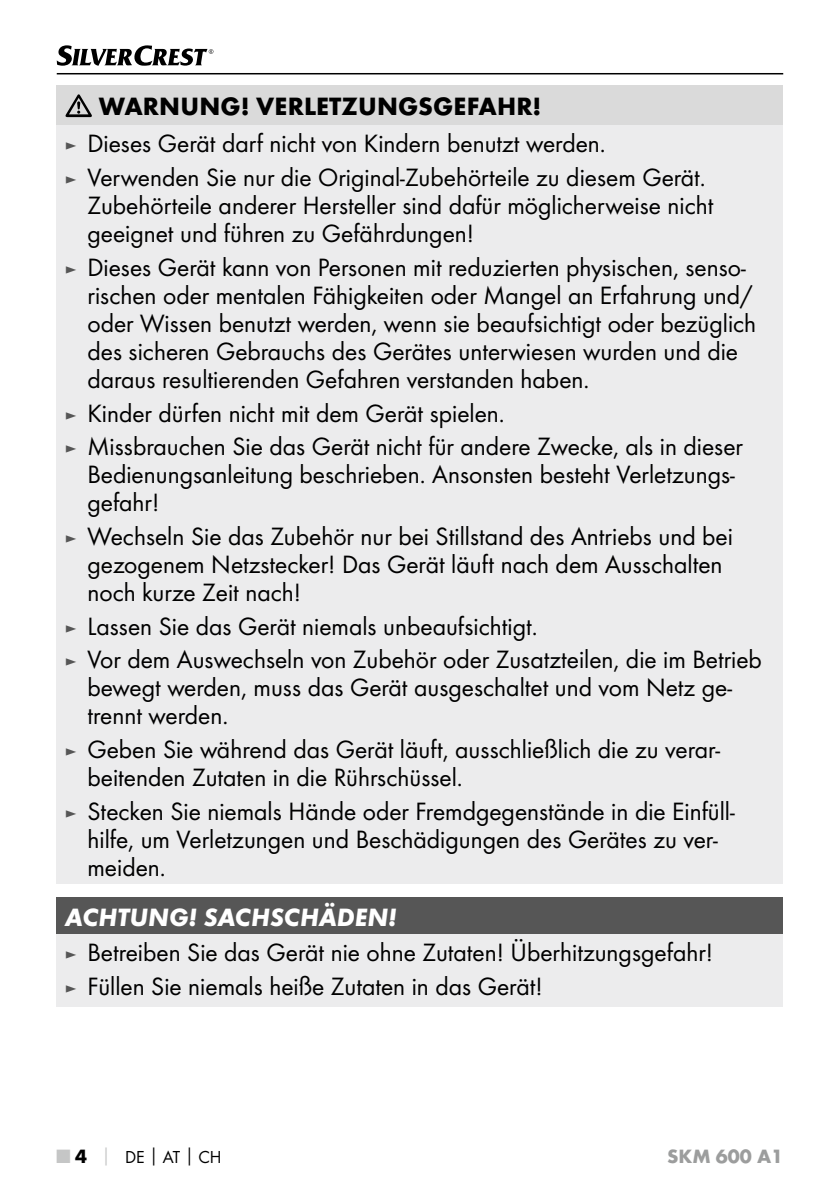
<style>
.page{position:relative;width:840px;height:1191px;background:#fff}
.page>*{position:absolute;margin:0;border:0;box-sizing:border-box;transform-origin:0 0}
.t1{font:26px/28px "Futura Boo";color:#000}
.t2{font:700 26px "Futura";letter-spacing:.005em;color:#000}
.t3{font:italic 700 26px "Futura";color:#fff}
.t4{font:700 20px "Futura";color:#9c9d9d}
.t5{font:18px "Futura Boo";color:#000}
.s1{font-size:18px;color:#565656}
.s2{font-family:"Futura";font-weight:700;font-size:20px;color:#c5c6c6}
.s3{font-family:"Futura";font-weight:700;font-size:20px}
.s4{font-family:"Futura";font-weight:700;color:#c5c6c6}
.s5{font-family:"Futura";font-weight:700}
</style>
<div class="page">
<hr style="left:57px;top:73px;width:725px;height:1px;background:#000">
<svg style="left:57px;top:45px;width:156px;height:21px"></svg>
<div style="left:57px;top:85px;width:725px;height:40px;background:#dadada"></div>
<div style="left:57px;top:125px;width:725px;height:758px;background:#ececed"></div>
<svg style="left:65px;top:94px;width:27px;height:23px"></svg>
<div style="left:57px;top:897px;width:725px;height:37px;background:#565656"></div>
<div style="left:57px;top:934px;width:725px;height:72px;background:#ececed"></div>
<p class="t2" style="left:99px;top:90px;width:444px">WARNUNG! VERLETZUNGSGEFAHR!</p>
<p class="t1" style="left:65px;top:127px;width:639px;line-height:33.6px"><span class="s1">►</span> Dieses Gerät darf nicht von Kindern benutzt werden.<br><span class="s1">►</span> Verwenden Sie nur die Original-Zubehörteile zu diesem Gerät.</p>
<p class="t1" style="left:87px;top:191px;width:627px">Zubehörteile anderer Hersteller sind dafür möglicherweise nicht geeignet und führen zu Gefährdungen!</p>
<p class="t1" style="left:87px;top:253px;width:670px;text-indent:-23px"><span class="s1">►</span> Dieses Gerät kann von Personen mit reduzierten physischen, senso&shy;rischen oder mentalen Fähigkeiten oder Mangel an Erfahrung und/ oder Wissen benutzt werden, wenn sie beaufsichtigt oder bezüglich des sicheren Gebrauchs des Gerätes unterwiesen wurden und die daraus resultierenden Gefahren verstanden haben.</p>
<p class="t1" style="left:65px;top:396px;width:679px;line-height:33.6px"><span class="s1">►</span> Kinder dürfen nicht mit dem Gerät spielen.<br><span class="s1">►</span> Missbrauchen Sie das Gerät nicht für andere Zwecke, als in dieser</p>
<p class="t1" style="left:87px;top:460px;width:648px">Bedienungsanleitung beschrieben. Ansonsten besteht Verletzungs&shy;gefahr!</p>
<p class="t1" style="left:87px;top:522px;width:646px;text-indent:-23px"><span class="s1">►</span> Wechseln Sie das Zubehör nur bei Stillstand des Antriebs und bei gezogenem Netzstecker! Das Gerät läuft nach dem Ausschalten noch kurze Zeit nach!</p>
<p class="t1" style="left:65px;top:609px;width:698px;line-height:33.6px"><span class="s1">►</span> Lassen Sie das Gerät niemals unbeaufsichtigt.<br><span class="s1">►</span> Vor dem Auswechseln von Zubehör oder Zusatzteilen, die im Betrieb</p>
<p class="t1" style="left:87px;top:673px;width:645px">bewegt werden, muss das Gerät ausgeschaltet und vom Netz ge&shy;trennt werden.</p>
<p class="t1" style="left:87px;top:735px;width:633px;text-indent:-23px"><span class="s1">►</span> Geben Sie während das Gerät läuft, ausschließlich die zu verar&shy;beitenden Zutaten in die Rührschüssel.</p>
<p class="t1" style="left:87px;top:797px;width:648px;text-indent:-23px"><span class="s1">►</span> Stecken Sie niemals Hände oder Fremdgegenstände in die Einfüll&shy;hilfe, um Verletzungen und Beschädigungen des Gerätes zu ver&shy;meiden.</p>
<p class="t3" style="left:65px;top:901px;width:333px">ACHTUNG! SACHSCHÄDEN!</p>
<p class="t1" style="left:65px;top:935px;width:649px;line-height:33.6px"><span class="s1">►</span> Betreiben Sie das Gerät nie ohne Zutaten! Überhitzungsgefahr! <span class="s1">►</span> Füllen Sie niemals heiße Zutaten in das Gerät!</p>
<p class="t5" style="left:57px;top:1145px;width:166px"><span class="s2">■</span> <span class="s3">4</span> <span class="s4">│</span> DE<span class="s5">│</span>AT<span class="s5">│</span>CH</p>
<p class="t4" style="left:666px;top:1143px;width:117px">SKM 600 A1</p>
</div>
